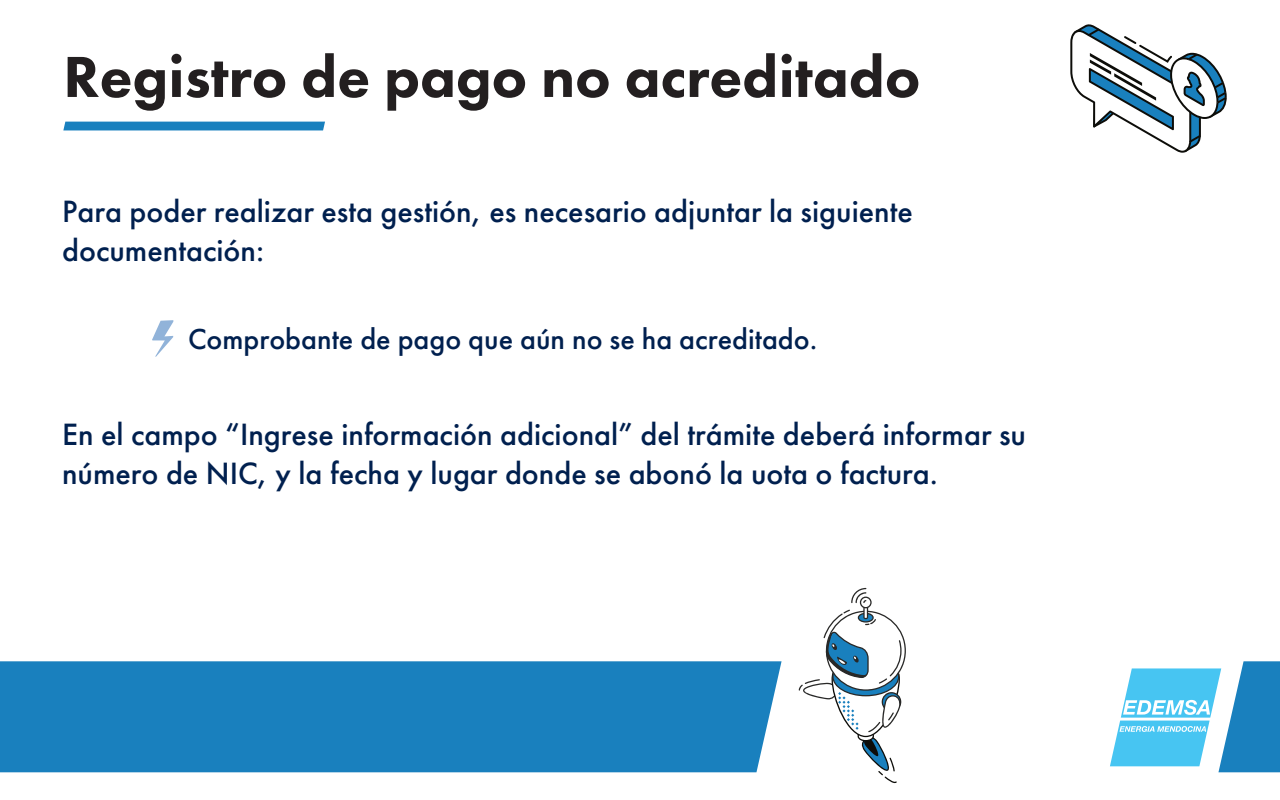
<style>
.page{position:relative;width:1280px;height:800px;background:#fff}
.page>*{position:absolute;margin:0;border:0;box-sizing:border-box;transform-origin:0 0}
.t1{font:800 60px "Futura PT";color:#231f20}
.t2{font:500 32px/38.4px "Futura PT";color:#00204f}
.t3{font:500 30px "Futura PT";color:#00204f}
</style>
<div class="page">
<div style="left:0;top:661px;width:782px;height:111px;background:#1980be"></div>
<svg style="left:1110px;top:661px;width:170px;height:111px"></svg>
<div style="left:63px;top:122px;width:262px;height:8px;background:#1980be"></div>
<svg style="left:1070px;top:24px;width:157px;height:129px"></svg>
<svg style="left:799px;top:588px;width:107px;height:195px"></svg>
<svg style="left:152px;top:320px;width:21px;height:37px"></svg>
<h1 class="t1" style="left:63px;top:39px;width:859px">Registro de pago no acreditado</h1>
<p class="t2" style="left:62px;top:192px;width:852px">Para poder realizar esta gestión, es necesario adjuntar la siguiente documentación:</p>
<p class="t3" style="left:188px;top:321px;width:631px">Comprobante de pago que aún no se ha acreditado.</p>
<p class="t2" style="left:62px;top:415px;width:966px">En el campo “Ingrese información adicional” del trámite deberá informar su número de NIC, y la fecha y lugar donde se abonó la uota o factura.</p>
</div>
